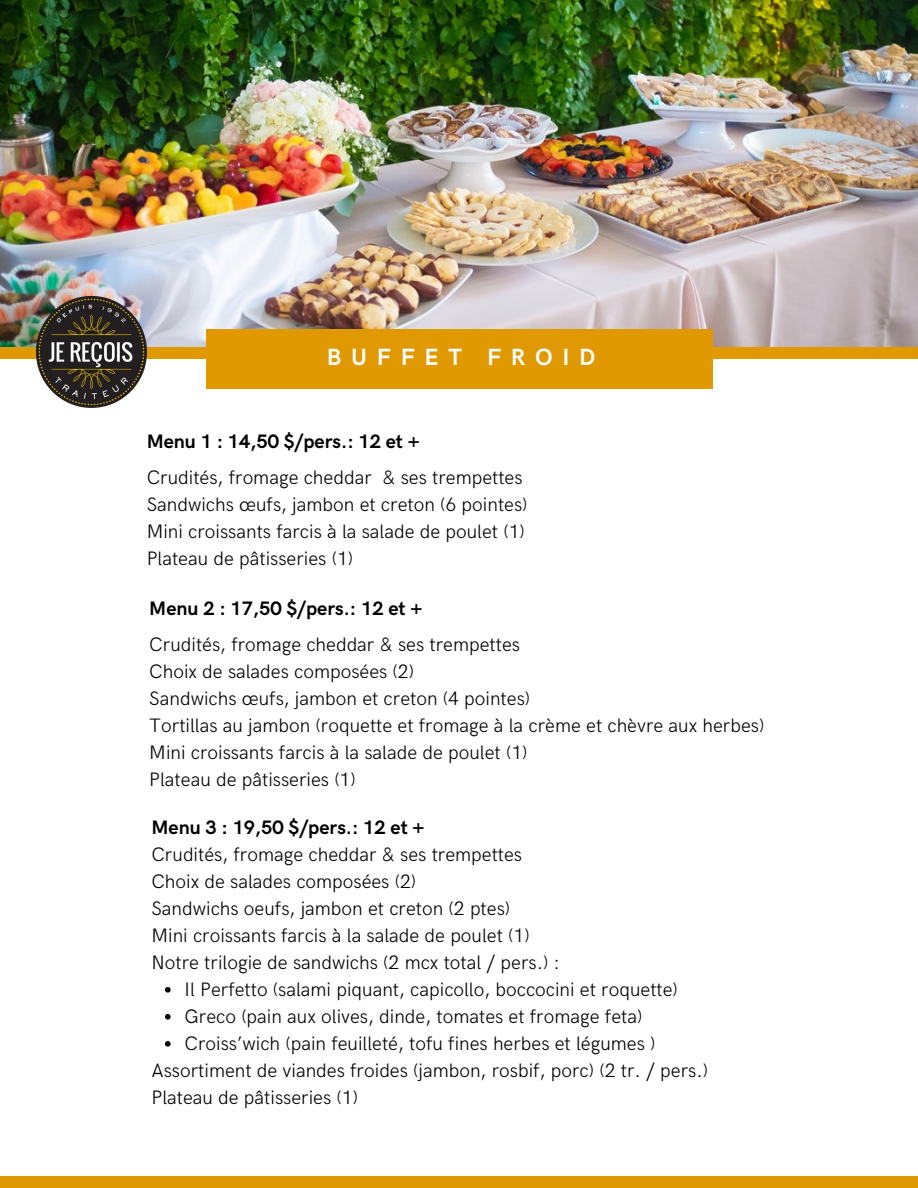
<style>
.page{position:relative;width:918px;height:1188px;background:#fff}
.page>*{position:absolute;margin:0;border:0;box-sizing:border-box;transform-origin:0 0}
.t1{font:700 23.55px "HK Grotesk";letter-spacing:.41em;color:#fff}
.t2{font:300 19.5px/27px "HK Grotesk";color:#000}
.t3{font:700 19.5px "HK Grotesk";color:#000}
</style>
<div class="page">
<img style="left:0;top:0;width:918px;height:347px">
<svg style="left:165px;top:987px;width:6px;height:6px"></svg>
<svg style="left:165px;top:1014px;width:6px;height:6px"></svg>
<svg style="left:165px;top:1041px;width:6px;height:6px"></svg>
<div style="left:0;top:347px;width:918px;height:11px;background:#e09900"></div>
<div style="left:206px;top:330px;width:506px;height:58px;background:#e09900"></div>
<img style="left:36px;top:297px;width:111px;height:110px">
<div style="left:0;top:1177px;width:918px;height:11px;background:#e09900"></div>
<p class="t1" style="left:327px;top:344px;width:270px">BUFFET FROID</p>
<p class="t3" style="left:147px;top:430px;width:275px">Menu 1 : 14,50 $/pers.: 12 et +</p>
<p class="t2" style="left:147px;top:464px;width:382px">Crudités, fromage cheddar &amp; ses trempettes Sandwichs œufs, jambon et creton (6 pointes)<br>Mini croissants farcis à la salade de poulet (1)<br>Plateau de pâtisseries (1)</p>
<p class="t3" style="left:149px;top:597px;width:275px">Menu 2 : 17,50 $/pers.: 12 et +</p>
<p class="t2" style="left:149px;top:632px;width:617px">Crudités, fromage cheddar &amp; ses trempettes<br>Choix de salades composées (2)<br>Sandwichs œufs, jambon et creton (4 pointes)<br>Tortillas au jambon (roquette et fromage à la crème et chèvre aux herbes)<br>Mini croissants farcis à la salade de poulet (1)<br>Plateau de pâtisseries (1)</p>
<p class="t3" style="left:151px;top:816px;width:275px">Menu 3 : 19,50 $/pers.: 12 et +</p>
<p class="t2" style="left:151px;top:842px;width:410px">Crudités, fromage cheddar &amp; ses trempettes Choix de salades composées (2)<br>Sandwichs oeufs, jambon et creton (2 ptes)<br>Mini croissants farcis à la salade de poulet (1)<br>Notre trilogie de sandwichs (2 mcx total / pers.) :</p>
<p class="t2" style="left:185px;top:977px;width:495px">Il Perfetto (salami piquant, capicollo, boccocini et roquette)<br>Greco (pain aux olives, dinde, tomates et fromage feta)<br>Croiss’wich (pain feuilleté, tofu fines herbes et légumes )</p>
<p class="t2" style="left:151px;top:1058px;width:558px">Assortiment de viandes froides (jambon, rosbif, porc) (2 tr. / pers.)<br>Plateau de pâtisseries (1)</p>
</div>
